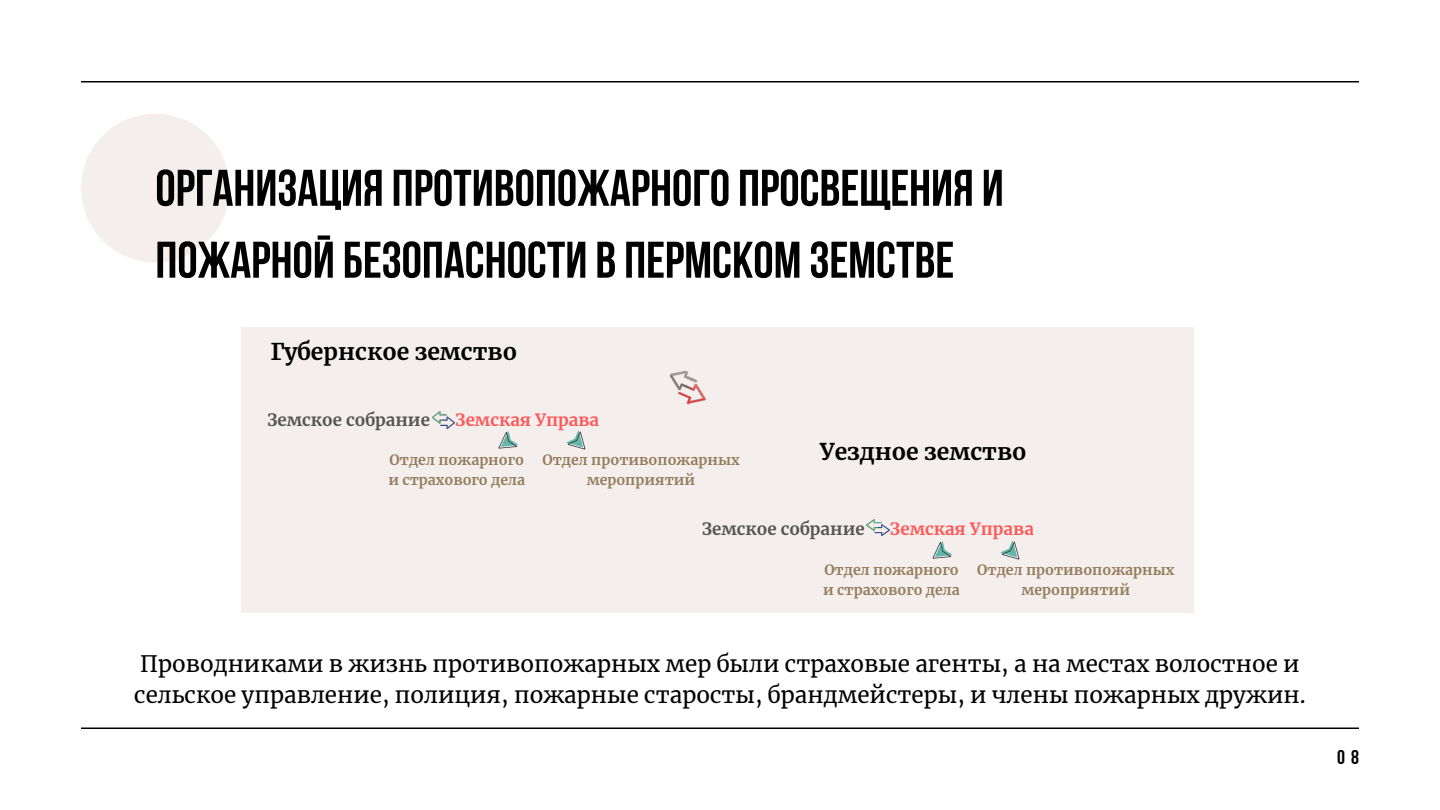
<style>
.page{position:relative;width:1440px;height:810px;background:#fff}
.page>*{position:absolute;margin:0;border:0;box-sizing:border-box;transform-origin:0 0}
.t1{font:51.4px/71.9px "Bebas Neue Cyrillic";color:#000}
.t2{font:700 22.9px "Merriweather";color:#000}
.t3{font:22.4px/30.8px "Merriweather";color:#000}
.t4{font:20px "Bebas Neue Cyrillic";color:#000}
.t5{font:700 16.8px "Merriweather";color:#545454}
.t6{font:700 16.8px "Merriweather";color:#ff5757}
.t7{font:700 14.1px/19.7px "Merriweather";color:#967d5c}
</style>
<div class="page">
<hr style="left:81px;top:728px;width:1278px;height:1px;background:#000">
<hr style="left:81px;top:81px;width:1278px;height:1px;background:#000">
<div style="left:81px;top:114px;width:149px;height:149px;background:#f4efed;border-radius:50%"></div>
<div style="left:241px;top:328px;width:953px;height:285px;background:#f4efed"></div>
<svg style="left:566px;top:430px;width:20px;height:20px"></svg>
<svg style="left:498px;top:431px;width:20px;height:18px"></svg>
<svg style="left:1000px;top:540px;width:20px;height:20px"></svg>
<svg style="left:932px;top:541px;width:21px;height:18px"></svg>
<img style="left:432px;top:412px;width:23px;height:16px">
<img style="left:867px;top:520px;width:23px;height:16px">
<img style="left:669px;top:370px;width:37px;height:35px">
<p class="t1" style="left:155px;top:157px;width:850px">Организация противопожарного просвещения и пожарной безопасности в Пермском земстве</p>
<h2 class="t2" style="left:271px;top:338px;width:248px">Губернское земство</h2>
<h3 class="t5" style="left:267px;top:409px;width:164px">Земское собрание</h3>
<h3 class="t6" style="left:455px;top:409px;width:145px">Земская Управа</h3>
<p class="t7" style="left:542px;top:451px;width:199px;text-align:center">Отдел противопожарных мероприятий</p>
<p class="t5" style="left:702px;top:519px;width:164px">Земское собрание</p>
<p class="t6" style="left:890px;top:519px;width:145px">Земская Управа</p>
<p class="t2" style="left:820px;top:437px;width:208px">Уездное земство</p>
<h1 class="t7" style="left:388px;top:451px;width:138px">Отдел пожарного и страхового дела</h1>
<p class="t7" style="left:823px;top:560px;width:138px">Отдел пожарного и страхового дела</p>
<p class="t7" style="left:977px;top:560px;width:199px;text-align:center">Отдел противопожарных мероприятий</p>
<h4 class="t3" style="left:134px;top:649px;width:1173px">Проводниками в жизнь противопожарных мер были страховые агенты, а на местах волостное и сельское управление, полиция, пожарные старосты, брандмейстеры, и члены пожарных дружин.</h4>
<p class="t4" style="left:1337px;top:749px;width:23px">0 8</p>
</div>
